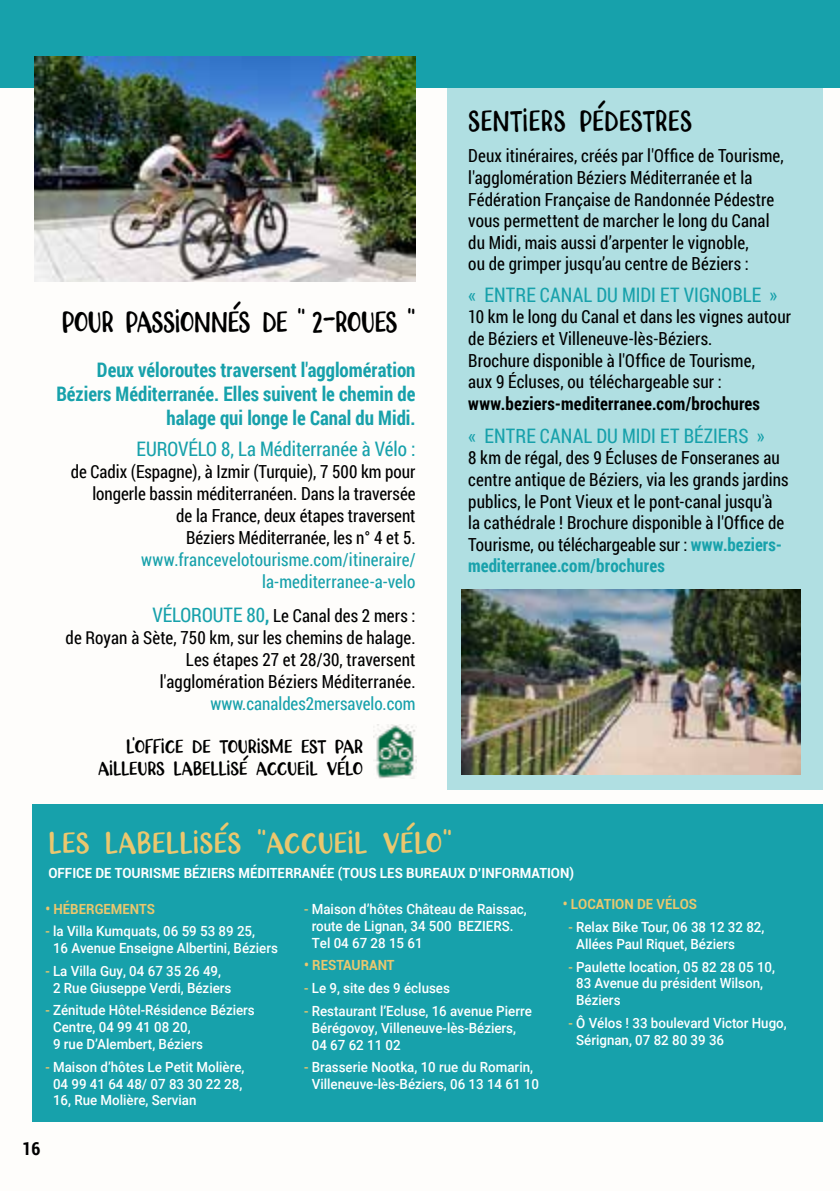
<style>
.page{position:relative;width:840px;height:1191px;background:#fff}
.page>*{position:absolute;margin:0;border:0;box-sizing:border-box;transform-origin:0 0}
.t1{font:28px "RWA Honeydew";color:#ebc76e}
.t2{font:28px "RWA Honeydew";letter-spacing:-.03em;color:#000;scale:.84 1}
.t3{font:28px "RWA Honeydew";letter-spacing:-.01em;color:#000;scale:.84 1}
.t4{font:700 20px/24px "Roboto Condensed";color:#17a1ab;text-align:right;scale:.95 1}
.t5{font:20px "Roboto Condensed";color:#17a1ab;scale:.95 1}
.t6{font:18px/21.6px "Roboto Condensed";letter-spacing:.01em;color:#000;scale:.95 1}
.t7{font:18px/22px "Roboto Condensed";letter-spacing:.005em;color:#17a1ab;text-align:right;scale:.95 1}
.t8{font:18px/21.6px "RWA Honeydew";letter-spacing:-.025em;color:#000;text-align:right;scale:.95 1}
.t9{font:700 18px "Roboto Condensed";letter-spacing:.01em;color:#000;scale:.95 1}
.t10{font:700 18px "Roboto Condensed";letter-spacing:.01em;color:#000}
.t11{font:500 14px/16.8px "Roboto";color:#fff;scale:.95 1}
.t12{font:700 14px "Roboto";color:#fff;scale:.95 1}
.t13{font:700 14px "Roboto";color:#ebc76e;scale:.95 1}
.s1{font-size:20px;color:#17a1ab}
.s2{font-weight:700;font-size:20px;color:#17a1ab}
.s3{font-weight:700;color:#17a1ab}
.s4{color:#ebc76e}
</style>
<div class="page">
<div style="left:0;top:0;width:839px;height:1191px;background:#fefdfb"></div>
<div style="left:447px;top:0;width:375px;height:789px;background:#b0dfe2"></div>
<img style="left:373px;top:724px;width:43px;height:54px">
<img style="left:461px;top:590px;width:338px;height:184px">
<div style="left:33px;top:804px;width:789px;height:317px;background:#17a1ab"></div>
<div style="left:0;top:0;width:839px;height:88px;background:#17a1ab"></div>
<img style="left:34px;top:57px;width:381px;height:225px">
<h1 class="t2" style="left:62px;top:306px;width:422px">POUR PASSIONNÉS DE " 2-ROUES "</h1>
<p class="t4" style="left:56px;top:357px;width:379px">Deux véloroutes traversent l'agglomération<br>Béziers Méditerranée. Elles suivent le chemin de halage qui longe le Canal du Midi.</p>
<p class="t5" style="left:136px;top:435px;width:295px">EUROVÉLO 8, La Méditerranée à Vélo :</p>
<p class="t6" style="left:71px;top:460px;width:364px;text-align:right">de Cadix (Espagne), à Izmir (Turquie), 7 500 km pour longerle bassin méditerranéen. Dans la traversée<br>de la France, deux étapes traversent<br>Béziers Méditerranée, les n° 4 et 5.</p>
<p class="t7" style="left:141px;top:548px;width:290px">www.francevelotourisme.com/itineraire/ la-mediterranee-a-velo</p>
<p class="t6" style="left:65px;top:603px;width:370px;text-align:right"><span class="s1">VÉLOROUTE 80</span><span class="s2">,</span> Le Canal des 2 mers :<br>de Royan à Sète, 750 km, sur les chemins de halage.<br>Les étapes 27 et 28/30, traversent<br>l'agglomération Béziers Méditerranée.</p>
<p class="t7" style="left:210px;top:691px;width:217px">www.canaldes2mersavelo.com</p>
<p class="t8" style="left:98px;top:736px;width:280px">L’OFFICE DE TOURISME EST PAR<br>AILLEURS LABELLISÉ ACCUEIL VÉLO</p>
<h1 class="t3" style="left:468px;top:105px;width:268px">SENTIERS PÉDESTRES</h1>
<p class="t6" style="left:468px;top:144px;width:333px">Deux itinéraires, créés par l'Office de Tourisme, l'agglomération Béziers Méditerranée et la Fédération Française de Randonnée Pédestre vous permettent de marcher le long du Canal du Midi, mais aussi d’arpenter le vignoble,<br>ou de grimper jusqu’au centre de Béziers :</p>
<p class="t5" style="left:468px;top:281px;width:327px">« ENTRE CANAL DU MIDI ET VIGNOBLE »</p>
<p class="t6" style="left:468px;top:305px;width:341px">10 km le long du Canal et dans les vignes autour de Béziers et Villeneuve-lès-Béziers.<br>Brochure disponible à l'Office de Tourisme,<br>aux 9 Écluses, ou téléchargeable sur :</p>
<p class="t9" style="left:468px;top:391px;width:308px">www.beziers-mediterranee.com/brochures</p>
<p class="t5" style="left:468px;top:422px;width:313px">« ENTRE CANAL DU MIDI ET BÉZIERS »</p>
<p class="t6" style="left:468px;top:446px;width:338px">8 km de régal, des 9 Écluses de Fonseranes au centre antique de Béziers, via les grands jardins publics, le Pont Vieux et le pont-canal jusqu'à la cathédrale ! Brochure disponible à l'Office de Tourisme, ou téléchargeable sur : <span class="s3">www.beziers&shy;mediterranee.com/brochures</span></p>
<h1 class="t1" style="left:48px;top:827px;width:405px">LES LABELLISÉS "ACCUEIL VÉLO"</h1>
<p class="t12" style="left:48px;top:863px;width:554px">OFFICE DE TOURISME BÉZIERS MÉDITERRANÉE (TOUS LES BUREAUX D’INFORMATION)</p>
<p class="t13" style="left:45px;top:898px;width:117px">• HÉBERGEMENTS</p>
<p class="t11" style="left:53px;top:922px;width:238px;text-indent:-8px"><span class="s4">-</span> la Villa Kumquats, 06 59 53 89 25,<br>16 Avenue Enseigne Albertini, Béziers</p>
<p class="t11" style="left:53px;top:962px;width:189px;text-indent:-8px"><span class="s4">-</span> La Villa Guy, 04 67 35 26 49,<br>2 Rue Giuseppe Verdi, Béziers</p>
<p class="t11" style="left:53px;top:1001px;width:214px;text-indent:-8px"><span class="s4">-</span> Zénitude Hôtel-Résidence Béziers<br>Centre, 04 99 41 08 20,<br>9 rue D’Alembert, Béziers</p>
<p class="t11" style="left:53px;top:1057px;width:203px;text-indent:-8px"><span class="s4">-</span> Maison d’hôtes Le Petit Molière,<br>04 99 41 64 48/ 07 83 30 22 28,<br>16, Rue Molière, Servian</p>
<p class="t10" style="left:23px;top:1135px;width:19px">16</p>
<p class="t11" style="left:311px;top:899px;width:228px;text-indent:-8px"><span class="s4">-</span> Maison d’hôtes Château de Raissac, route de Lignan, 34 500 BEZIERS.<br>Tel 04 67 28 15 61</p>
<p class="t13" style="left:304px;top:955px;width:97px">• RESTAURANT</p>
<p class="t11" style="left:304px;top:979px;width:155px"><span class="s4">-</span> Le 9, site des 9 écluses</p>
<p class="t11" style="left:311px;top:1001px;width:233px;text-indent:-8px"><span class="s4">-</span> Restaurant l’Ecluse, 16 avenue Pierre<br>Bérégovoy, Villeneuve-lès-Béziers,<br>04 67 62 11 02</p>
<p class="t11" style="left:304px;top:1058px;width:249px;text-align:center"><span class="s4">-</span> Brasserie Nootka, 10 rue du Romarin,<br>Villeneuve-lès-Béziers, 06 13 14 61 10</p>
<p class="t13" style="left:562px;top:894px;width:143px">• LOCATION DE VÉLOS</p>
<p class="t11" style="left:576px;top:918px;width:199px;text-indent:-8px"><span class="s4">-</span> Relax Bike Tour, 06 38 12 32 82,<br>Allées Paul Riquet, Béziers</p>
<p class="t11" style="left:576px;top:957px;width:211px;text-indent:-8px"><span class="s4">-</span> Paulette location, 05 82 28 05 10,<br>83 Avenue du président Wilson,<br>Béziers</p>
<p class="t11" style="left:576px;top:1014px;width:223px;text-indent:-8px"><span class="s4">-</span> Ô Vélos ! 33 boulevard Victor Hugo,<br>Sérignan, 07 82 80 39 36</p>
</div>
